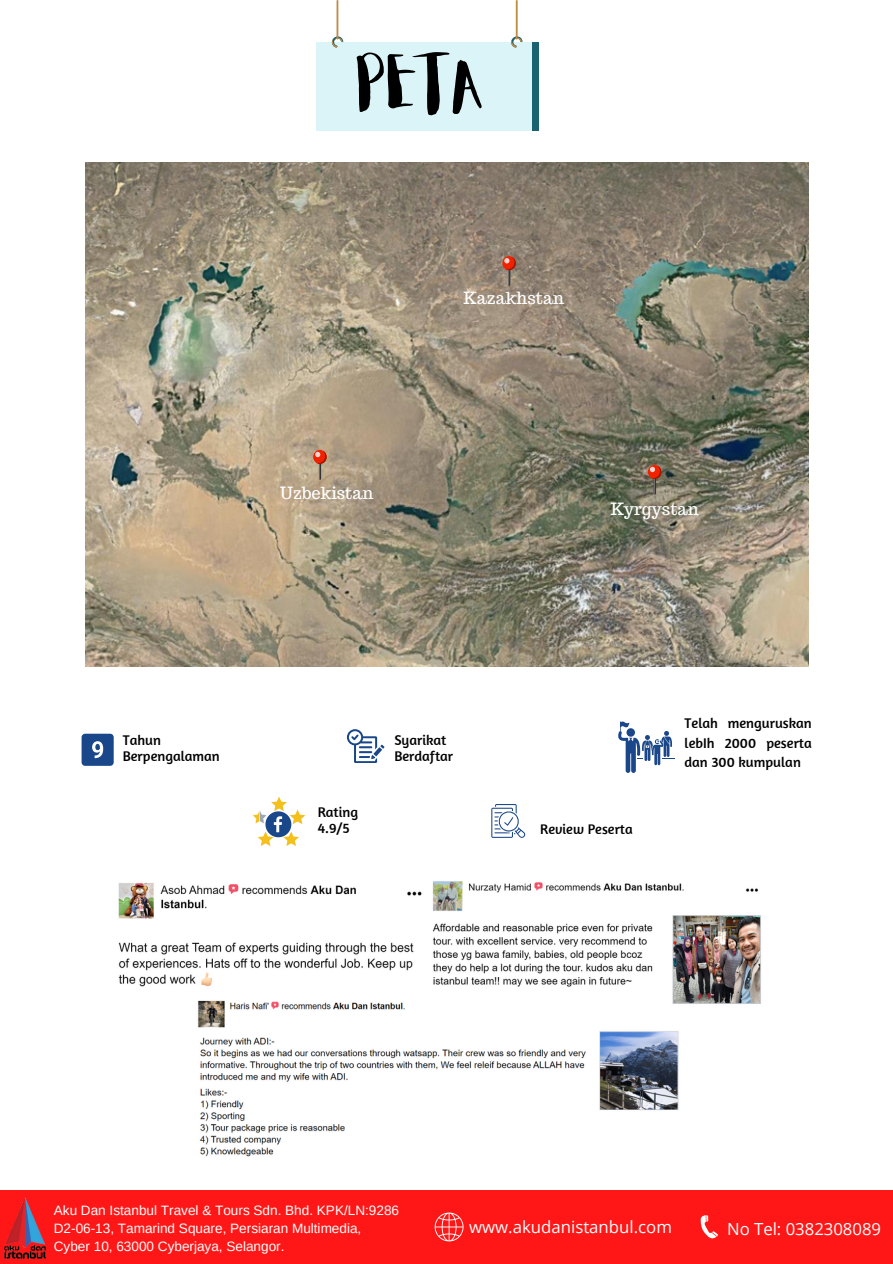
<style>
.page{position:relative;width:893px;height:1264px;background:#fff}
.page>*{position:absolute;margin:0;border:0;box-sizing:border-box;transform-origin:0 0}
.t1{font:60px "Aloja Extended";color:#000}
.t2{font:16.8px "Open Sans";color:#fff}
.t3{font:16.65px "Open Sans";color:#fff}
.t4{font:16.5px "Trocchi";color:#fff}
.t5{font:14.4px/15.8px "Amaranth";color:#000}
.t6{font:14.25px "Amaranth";color:#000}
.t7{font:13.5px/18px "Arimo";color:#fff}
</style>
<div class="page">
<svg style="left:531px;top:42px;width:7px;height:88px"></svg>
<div style="left:316px;top:42px;width:215px;height:88px;background:#daf4f8"></div>
<svg style="left:331px;top:36px;width:12px;height:12px"></svg>
<hr style="left:336px;top:0;width:2px;height:39px;background:#bf8c47">
<svg style="left:511px;top:36px;width:11px;height:12px"></svg>
<hr style="left:516px;top:0;width:1px;height:39px;background:#bf8c47">
<svg style="left:347px;top:729px;width:37px;height:33px"></svg>
<svg style="left:252px;top:796px;width:53px;height:50px"></svg>
<svg style="left:82px;top:733px;width:32px;height:32px"></svg>
<svg style="left:491px;top:804px;width:34px;height:33px"></svg>
<svg style="left:618px;top:721px;width:56px;height:51px"></svg>
<img style="left:118px;top:882px;width:304px;height:105px">
<img style="left:198px;top:1000px;width:481px;height:111px">
<img style="left:198px;top:1033px;width:393px;height:124px">
<img style="left:428px;top:881px;width:333px;height:130px">
<div style="left:159px;top:911px;width:122px;height:19px;background:#fff"></div>
<div style="left:230px;top:1012px;width:122px;height:24px;background:#fff"></div>
<div style="left:467px;top:894px;width:121px;height:24px;background:#fff"></div>
<div style="left:0;top:1190px;width:892px;height:73px;background:#ff1616"></div>
<svg style="left:700px;top:1215px;width:17px;height:23px"></svg>
<svg style="left:434px;top:1212px;width:29px;height:29px"></svg>
<img style="left:5px;top:1197px;width:40px;height:62px">
<img style="left:85px;top:162px;width:723px;height:504px">
<svg style="left:502px;top:256px;width:14px;height:14px"></svg>
<svg style="left:504px;top:257px;width:12px;height:29px"></svg>
<svg style="left:313px;top:450px;width:13px;height:14px"></svg>
<svg style="left:315px;top:450px;width:11px;height:30px"></svg>
<svg style="left:647px;top:465px;width:14px;height:14px"></svg>
<svg style="left:649px;top:465px;width:12px;height:30px"></svg>
<p class="t1" style="left:356px;top:58px;width:132px">PETA</p>
<p class="t4" style="left:280px;top:482px;width:95px">Uzbekistan</p>
<p class="t4" style="left:463px;top:287px;width:102px">Kazakhstan</p>
<p class="t4" style="left:610px;top:498px;width:89px">Kyrgystan</p>
<h2 class="t5" style="left:123px;top:731px;width:99px">Tahun<br>Berpengalaman</h2>
<p class="t5" style="left:318px;top:803px;width:42px">Rating<br>4.9/5</p>
<p class="t5" style="left:394px;top:732px;width:60px">Syarikat<br>Berdaftar</p>
<p class="t6" style="left:540px;top:820px;width:94px">Review Peserta</p>
<h2 class="t5" style="left:684px;top:713px;width:129px;line-height:19.2px;text-align:justify">Telah menguruskan lebIh 2000 peserta dan 300 kumpulan</h2>
<p class="t7" style="left:54px;top:1201px;width:347px">Aku Dan Istanbul Travel &amp; Tours Sdn. Bhd. KPK/LN:9286<br>D2-06-13, Tamarind Square, Persiaran Multimedia,<br>Cyber 10, 63000 Cyberjaya, Selangor.</p>
<p class="t2" style="left:427px;top:1211px;width:204px">www.akudanistanbul.com</p>
<p class="t2" style="left:469px;top:1214px;width:204px">www.akudanistanbul.com</p>
<p class="t3" style="left:727px;top:1216px;width:155px">No Tel: 0382308089</p>
</div>
